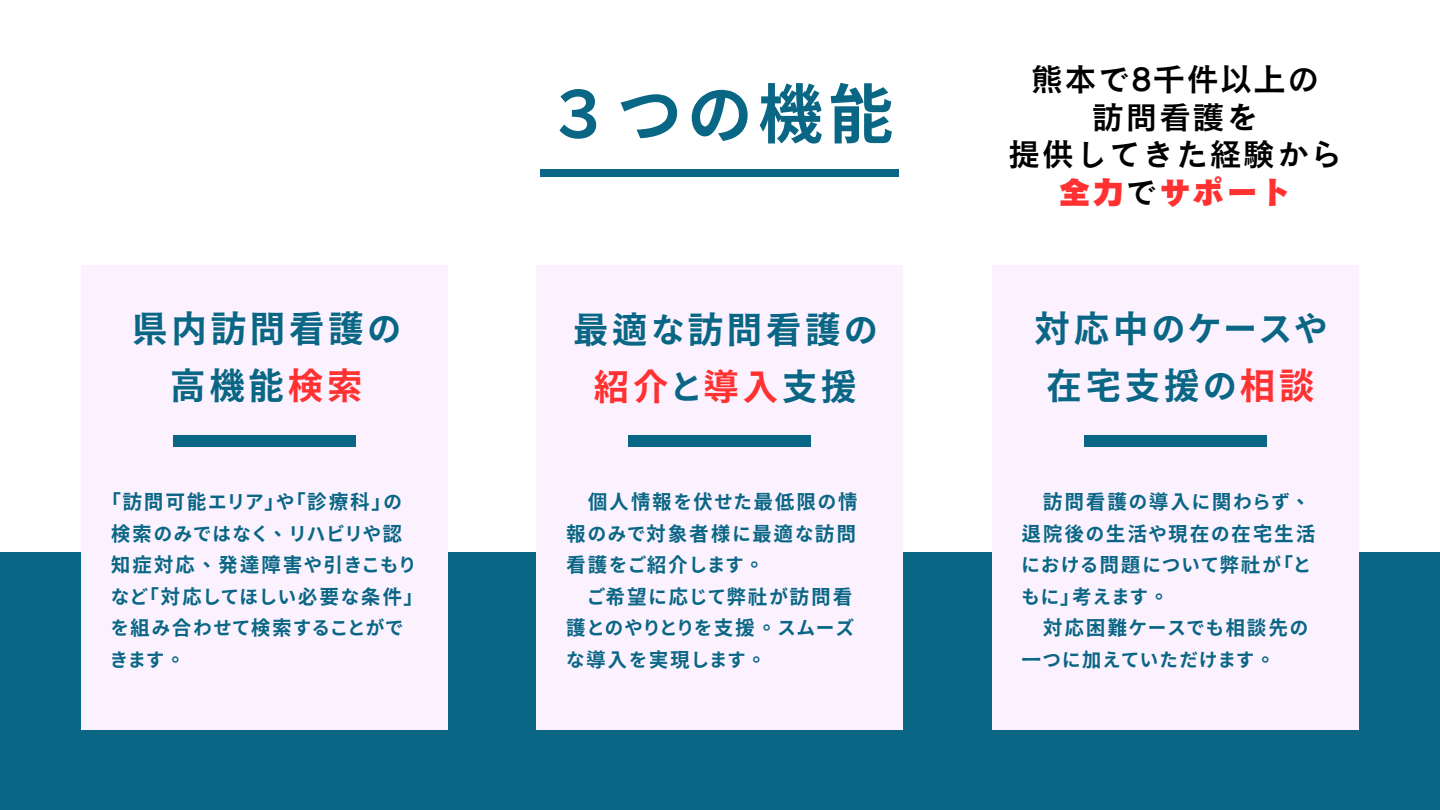
<style>
.page{position:relative;width:1440px;height:810px;background:#fff}
.page>*{position:absolute;margin:0;border:0;box-sizing:border-box;transform-origin:0 0}
.t1{font:700 64.7px "Source Han Sans SC";color:#096684}
.t2{font:36px/57px "Gen Seki Gothic TW B";letter-spacing:.09em;color:#096684;text-align:center}
.t3{font:32.3px "Canva Cezanne Pro N DB";letter-spacing:.04em;color:#000}
.t4{font:32.3px "Canva Cezanne Pro N EB";letter-spacing:.04em;color:#ff3131}
.t5{font:19.7px/31.5px "Gen Seki Gothic TW B";letter-spacing:.09em;color:#096684}
.s1{color:#ff3131}
.s2{font-family:"Canva Cezanne Pro N DB";color:#000}
</style>
<div class="page">
<div style="left:0;top:552px;width:1440px;height:258px;background:#096684"></div>
<div style="left:81px;top:265px;width:367px;height:464px;background:#fcf1ff"></div>
<div style="left:536px;top:265px;width:367px;height:464px;background:#fcf1ff"></div>
<div style="left:992px;top:265px;width:367px;height:464px;background:#fcf1ff"></div>
<div style="left:173px;top:435px;width:183px;height:11px;background:#096684"></div>
<div style="left:628px;top:435px;width:183px;height:11px;background:#096684"></div>
<div style="left:1084px;top:435px;width:183px;height:11px;background:#096684"></div>
<div style="left:541px;top:169px;width:358px;height:8px;background:#096684"></div>
<p class="t2" style="left:132px;top:300px;width:270px">県内訪問看護の</p>
<p class="t2" style="left:170px;top:357px;width:195px">高機能<span class="s1">検索</span></p>
<p class="t1" style="left:547px;top:63px;width:345px">３つの機能</p>
<p class="t3" style="left:1031px;top:62px;width:290px">熊本で8千件以上の</p>
<p class="t3" style="left:1092px;top:100px;width:168px">訪問看護を</p>
<p class="t3" style="left:1008px;top:138px;width:336px">提供してきた経験から</p>
<p class="t4" style="left:1058px;top:176px;width:235px">全力<span class="s2">で</span>サポート</p>
<p class="t2" style="left:573px;top:301px;width:306px">最適な訪問看護の<span class="s1">紹介</span>と<span class="s1">導入</span>支援</p>
<p class="t2" style="left:1034px;top:300px;width:294px">対応中のケースや在宅支援の<span class="s1">相談</span></p>
<p class="t5" style="left:111px;top:486px;width:305px">「訪問可能エリア」や「診療科」の検索のみではなく、リハビリや認知症対応、発達障害や引きこもりなど「対応してほしい必要な条件」を組み合わせて検索することができます。</p>
<p class="t5" style="left:566px;top:486px;width:293px;text-align:justify;text-indent:22px">個人情報を伏せた最低限の情報のみで対象者様に最適な訪問看護をご紹介します。</p>
<p class="t5" style="left:566px;top:581px;width:289px;text-align:justify;text-indent:22px">ご希望に応じて弊社が訪問看護とのやりとりを支援。スムーズな導入を実現します。</p>
<p class="t5" style="left:1021px;top:486px;width:296px;text-indent:22px">訪問看護の導入に関わらず、退院後の生活や現在の在宅生活における問題について弊社が「ともに」考えます。</p>
<p class="t5" style="left:1021px;top:612px;width:288px;text-indent:22px">対応困難ケースでも相談先の一つに加えていただけます。</p>
</div>
